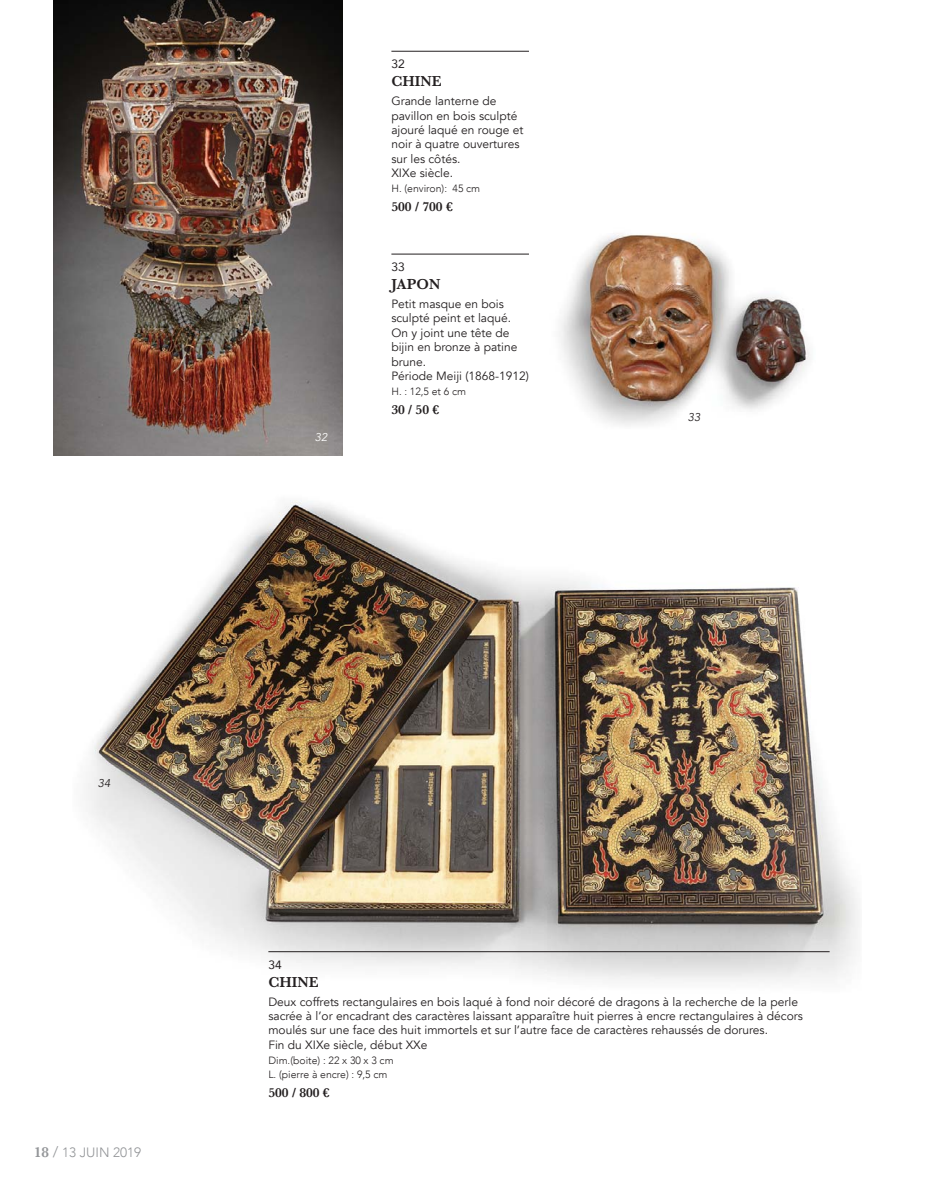
<style>
.page{position:relative;width:936px;height:1191px;background:#fff}
.page>*{position:absolute;margin:0;border:0;box-sizing:border-box;transform-origin:0 0}
.t1{font:600 15px "Baskerville";color:#231f20}
.t2{font:600 13.5px "Baskerville";color:#231f20}
.t3{font:300 13.5px "Avenir";color:#939598}
.t4{font:12px/14.4px "Avenir";color:#231f20}
.t5{font:12px "Avenir";color:#231f20}
.t6{font:italic 11.25px "Avenir";color:#231f20}
.t7{font:italic 11.25px "Avenir";color:#fff}
.t8{font:300 10.5px/14.7px "Avenir";color:#231f20}
.s1{font-family:"Baskerville";font-weight:600;font-size:15px}
.s2{font-size:15px}
</style>
<div class="page">
<img style="left:53px;top:0;width:289px;height:455px">
<img style="left:86px;top:500px;width:773px;height:481px">
<img style="left:559px;top:234px;width:251px;height:192px">
<hr style="left:391px;top:51px;width:138px;height:1px;background:#231f20">
<hr style="left:391px;top:254px;width:138px;height:1px;background:#231f20">
<hr style="left:268px;top:951px;width:561px;height:1px;background:#231f20">
<p class="t7" style="left:315px;top:429px;width:14px">32</p>
<p class="t5" style="left:391px;top:56px;width:15px">32</p>
<p class="t1" style="left:391px;top:73px;width:52px">CHINE</p>
<p class="t4" style="left:391px;top:94px;width:134px">Grande lanterne de pavillon en bois sculpté ajouré laqué en rouge et noir à quatre ouvertures sur les côtés.<br>XIXe siècle.</p>
<p class="t8" style="left:391px;top:181px;width:90px">H. (environ): 45 cm</p>
<p class="t2" style="left:391px;top:199px;width:63px">500 / 700 €</p>
<p class="t5" style="left:391px;top:259px;width:15px">33</p>
<p class="t1" style="left:391px;top:276px;width:50px">JAPON</p>
<p class="t4" style="left:391px;top:297px;width:139px">Petit masque en bois sculpté peint et laqué.<br>On y joint une tête de bijin en bronze à patine brune.<br>Période Meiji (1868-1912)</p>
<p class="t8" style="left:391px;top:384px;width:76px">H. : 12,5 et 6 cm</p>
<p class="t2" style="left:391px;top:402px;width:49px">30 / 50 €</p>
<p class="t6" style="left:687px;top:409px;width:14px">33</p>
<p class="t6" style="left:98px;top:775px;width:14px">34</p>
<p class="t3" style="left:34px;top:1143px;width:109px"><span class="s1">18</span> <span class="s2">/</span> 13 JUIN 2019</p>
<p class="t5" style="left:268px;top:957px;width:15px">34</p>
<p class="t1" style="left:268px;top:973px;width:52px">CHINE</p>
<p class="t4" style="left:268px;top:994px;width:536px">Deux coffrets rectangulaires en bois laqué à fond noir décoré de dragons à la recherche de la perle sacrée à l’or encadrant des caractères laissant apparaître huit pierres à encre rectangulaires à décors moulés sur une face des huit immortels et sur l’autre face de caractères rehaussés de dorures.<br>Fin du XIXe siècle, début XXe</p>
<p class="t8" style="left:268px;top:1052px;width:127px">Dim.(boite) : 22 x 30 x 3 cm<br>L. (pierre à encre) : 9,5 cm</p>
<p class="t2" style="left:268px;top:1085px;width:63px">500 / 800 €</p>
</div>
